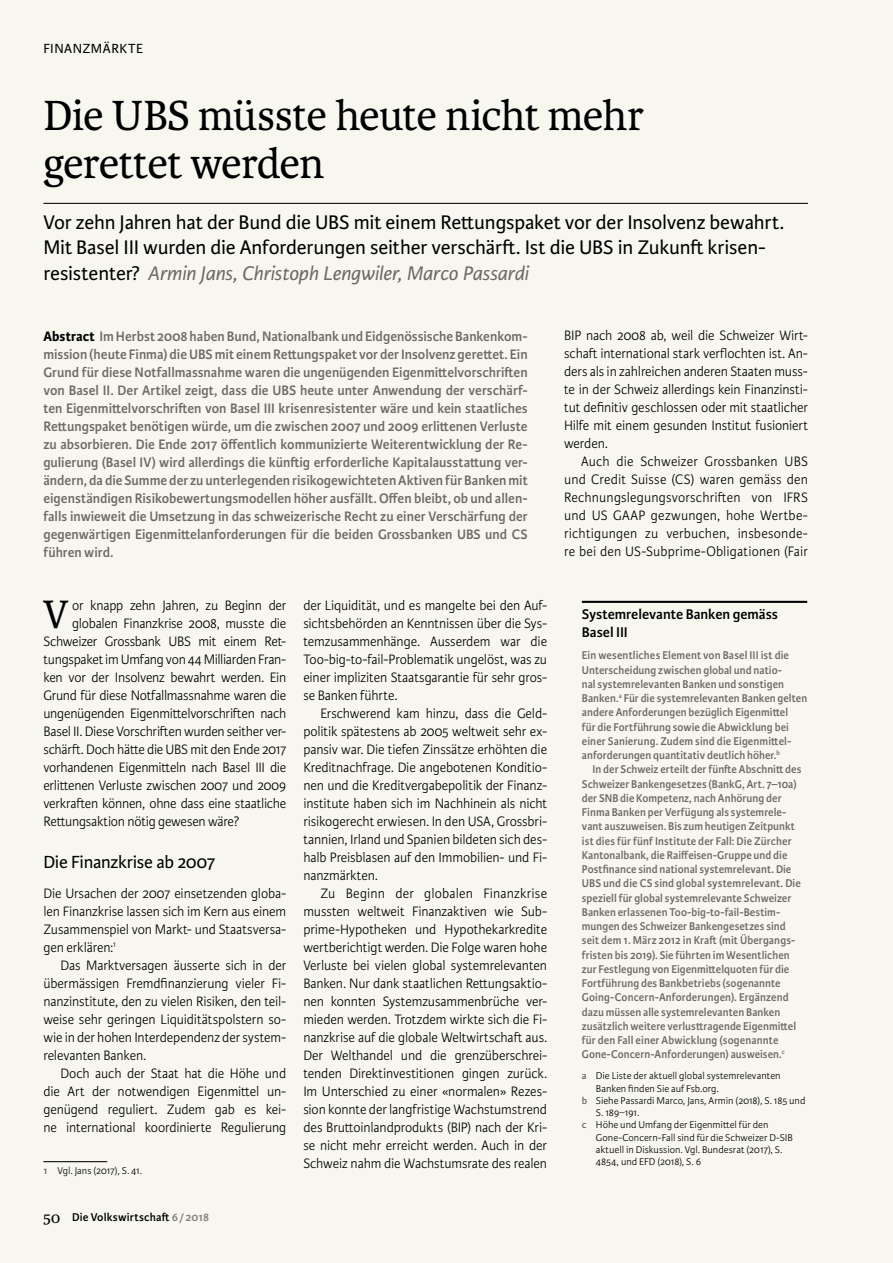
<style>
.page{position:relative;width:893px;height:1263px;background:#f7f6ef}
.page>*{position:absolute;margin:0;border:0;box-sizing:border-box;transform-origin:0 0}
.t1{font:45px/48px "Karmina";letter-spacing:-.015em;color:#000}
.t2{font:42.3px "Karmina";color:#000;scale:.96 1}
.t3{font:21px/25.5px "Karmina Sans";letter-spacing:-.005em;color:#000}
.t4{font:18.75px "Karmina Sans";letter-spacing:-.015em;color:#000}
.t5{font:600 15px/18px "Karmina Sans";color:#000}
.t6{font:600 14.7px/18px "Karmina Sans";color:#6d6966;text-align:justify}
.t7{font:300 14.55px/18px "Karmina Sans";letter-spacing:-.015em;color:#000;text-align:justify;scale:.96 1}
.t8{font:14.1px "Karmina Sans";letter-spacing:.04em;color:#000}
.t9{font:600 12px/14.2px "Karmina Sans";letter-spacing:.005em;color:#6d6966;scale:.95 1}
.t10{font:600 12px "Karmina Sans";letter-spacing:.01em;color:#000}
.t11{font:300 10.5px "Karmina Sans";color:#000}
.s1{font-style:italic;color:#6d6966}
.s2{font-weight:700;color:#000}
.s3{font-weight:600;color:#6d6966}
.s4{font-family:"Karmina";font-weight:400;font-size:16.5px}
.s5{color:#817e7b}
</style>
<div class="page">
<hr style="left:43px;top:203px;width:765px;height:1px;background:#000">
<hr style="left:43px;top:1161px;width:64px;height:1px;background:#000">
<hr style="left:582px;top:601px;width:225px;height:2px;background:#000">
<p class="t8" style="left:43px;top:41px;width:101px">FINANZMÄRKTE</p>
<h1 class="t1" style="left:43px;top:92px;width:602px">Die UBS müsste heute nicht mehr gerettet werden</h1>
<p class="t3" style="left:43px;top:209px;width:742px">Vor zehn Jahren hat der Bund die UBS mit einem Rettungspaket vor der Insolvenz bewahrt.<br>Mit Basel III wurden die Anforderungen seither verschärft. Ist die UBS in Zukunft krisen&shy;resistenter? <span class="s1">Armin Jans, Christoph Lengwiler, Marco Passardi</span></p>
<p class="t6" style="left:43px;top:327px;width:486px"><span class="s2">Abstract</span> Im Herbst 2008 haben Bund, Nationalbank und Eidgenössische Bankenkom&shy;mission (heute Finma) die UBS mit einem Rettungspaket vor der Insolvenz gerettet. Ein Grund für diese Notfallmassnahme waren die ungenügenden Eigenmittelvorschriften von Basel II. Der Artikel zeigt, dass die UBS heute unter Anwendung der verschärf&shy;ten Eigenmittelvorschriften von Basel III krisenresistenter wäre und kein staatliches Rettungspaket benötigen würde, um die zwischen 2007 und 2009 erlittenen Verluste zu absorbieren. Die Ende 2017 öffentlich kommunizierte Weiterentwicklung der Re&shy;gulierung (Basel IV) wird allerdings die künftig erforderliche Kapitalausstattung ver&shy;ändern, da die Summe der zu unterlegenden risikogewichteten Aktiven für Banken mit eigenständigen Risikobewertungsmodellen höher ausfällt. Offen bleibt, ob und allen&shy;falls inwieweit die Umsetzung in das schweizerische Recht zu einer Verschärfung der gegenwärtigen Eigenmittelanforderungen für die beiden Grossbanken UBS und CS führen wird.</p>
<h2 class="t2" style="left:43px;top:591px;width:28px">V</h2>
<p class="t7" style="left:72px;top:597px;width:225px">or knapp zehn Jahren, zu Beginn der</p>
<p class="t7" style="left:72px;top:615px;width:225px">globalen Finanzkrise 2008, musste die</p>
<p class="t7" style="left:43px;top:633px;width:255px">Schweizer Grossbank UBS mit einem Ret-</p>
<p class="t7" style="left:43px;top:651px;width:255px">tungspaket im Umfang von 44 Milliarden Fran-</p>
<p class="t7" style="left:43px;top:669px;width:255px">ken vor der Insolvenz bewahrt werden. Ein</p>
<p class="t7" style="left:43px;top:687px;width:255px">Grund für diese Notfallmassnahme waren die</p>
<p class="t7" style="left:43px;top:705px;width:255px">ungenügenden Eigenmittelvorschriften nach</p>
<p class="t7" style="left:43px;top:723px;width:255px">Basel II. Diese Vorschriften wurden seither ver-</p>
<p class="t7" style="left:43px;top:741px;width:255px">schärft. Doch hätte die UBS mit den Ende 2017</p>
<p class="t7" style="left:43px;top:759px;width:255px">vorhandenen Eigenmitteln nach Basel III die</p>
<p class="t7" style="left:43px;top:777px;width:255px">erlittenen Verluste zwischen 2007 und 2009</p>
<p class="t7" style="left:43px;top:795px;width:255px">verkraften können, ohne dass eine staatliche</p>
<p class="t7" style="left:43px;top:813px;width:205px">Rettungsaktion nötig gewesen wäre?</p>
<p class="t4" style="left:43px;top:852px;width:173px">Die Finanzkrise ab 2007</p>
<p class="t7" style="left:43px;top:885px;width:255px">Die Ursachen der 2007 einsetzenden globa&shy;len Finanzkrise lassen sich im Kern aus einem Zusammenspiel von Markt- und Staatsversa&shy;gen erklären:<sup>1</sup></p>
<p class="t7" style="left:43px;top:957px;width:255px;text-indent:17px">Das Marktversagen äusserte sich in der übermässigen Fremdfinanzierung vieler Fi&shy;nanzinstitute, den zu vielen Risiken, den teil&shy;weise sehr geringen Liquiditätspolstern so&shy;wie in der hohen Interdependenz der system&shy;relevanten Banken.</p>
<p class="t7" style="left:43px;top:1065px;width:255px;text-indent:17px">Doch auch der Staat hat die Höhe und die Art der notwendigen Eigenmittel un&shy;genügend reguliert. Zudem gab es kei&shy;ne international koordinierte Regulierung</p>
<p class="t11" style="left:43px;top:1165px;width:100px"><span class="s3">1</span> Vgl. Jans (2017), S. 41.</p>
<p class="t10" style="left:43px;top:1210px;width:167px"><span class="s4">50</span> Die Volkswirtschaft <span class="s5">6/2018</span></p>
<p class="t7" style="left:303px;top:597px;width:255px">der Liquidität, und es mangelte bei den Auf&shy;sichtsbehörden an Kenntnissen über die Sys&shy;temzusammenhänge. Ausserdem war die Too-big-to-fail-Problematik ungelöst, was zu einer impliziten Staatsgarantie für sehr gros&shy;se Banken führte.</p>
<p class="t7" style="left:303px;top:705px;width:255px;text-indent:17px">Erschwerend kam hinzu, dass die Geld&shy;politik spätestens ab 2005 weltweit sehr ex&shy;pansiv war. Die tiefen Zinssätze erhöhten die Kreditnachfrage. Die angebotenen Konditio&shy;nen und die Kreditvergabepolitik der Finanz&shy;institute haben sich im Nachhinein als nicht risikogerecht erwiesen. In den USA, Grossbri&shy;tannien, Irland und Spanien bildeten sich des&shy;halb Preisblasen auf den Immobilien- und Fi&shy;nanzmärkten.</p>
<p class="t7" style="left:303px;top:885px;width:255px;text-indent:17px">Zu Beginn der globalen Finanzkrise mussten weltweit Finanzaktiven wie Sub&shy;prime-Hypotheken und Hypothekarkredite wertberichtigt werden. Die Folge waren hohe Verluste bei vielen global systemrelevanten Banken. Nur dank staatlichen Rettungsaktio&shy;nen konnten Systemzusammenbrüche ver&shy;mieden werden. Trotzdem wirkte sich die Fi&shy;nanzkrise auf die globale Weltwirtschaft aus.<br>Der Welthandel und die grenzüberschrei&shy;tenden Direktinvestitionen gingen zurück.<br>Im Unterschied zu einer «normalen» Rezes&shy;sion konnte der langfristige Wachstumstrend des Bruttoinlandprodukts (BIP) nach der Kri&shy;se nicht mehr erreicht werden. Auch in der Schweiz nahm die Wachstumsrate des realen</p>
<p class="t7" style="left:564px;top:327px;width:255px">BIP nach 2008 ab, weil die Schweizer Wirt&shy;schaft international stark verflochten ist. An&shy;ders als in zahlreichen anderen Staaten muss&shy;te in der Schweiz allerdings kein Finanzinsti&shy;tut definitiv geschlossen oder mit staatlicher Hilfe mit einem gesunden Institut fusioniert werden.</p>
<p class="t7" style="left:564px;top:453px;width:255px;text-indent:17px">Auch die Schweizer Grossbanken UBS und Credit Suisse (CS) waren gemäss den Rechnungslegungsvorschriften von IFRS und US GAAP gezwungen, hohe Wertbe&shy;richtigungen zu verbuchen, insbesonde&shy;re bei den US-Subprime-Obligationen (Fair</p>
<p class="t5" style="left:582px;top:605px;width:198px">Systemrelevante Banken gemäss<br>Basel III</p>
<p class="t9" style="left:582px;top:648px;width:239px">Ein wesentliches Element von Basel III ist die Unterscheidung zwischen global und natio-<br>nal systemrelevanten Banken und sonstigen Banken.<sup>a</sup> Für die systemrelevanten Banken gelten andere Anforderungen bezüglich Eigenmittel<br>für die Fortführung sowie die Abwicklung bei einer Sanierung. Zudem sind die Eigenmittel&shy;anforderungen quantitativ deutlich höher.<sup>b</sup></p>
<p class="t9" style="left:582px;top:762px;width:233px;text-indent:11px">In der Schweiz erteilt der fünfte Abschnitt des Schweizer Bankengesetzes (BankG, Art. 7–10a) der SNB die Kompetenz, nach Anhörung der Finma Banken per Verfügung als systemrele&shy;vant auszuweisen. Bis zum heutigen Zeitpunkt ist dies für fünf Institute der Fall: Die Zürcher Kantonalbank, die Raiffeisen-Gruppe und die Postfinance sind national systemrelevant. Die UBS und die CS sind global systemrelevant. Die speziell für global systemrelevante Schweizer Banken erlassenen Too-big-to-fail-Bestim&shy;mungen des Schweizer Bankengesetzes sind seit dem 1. März 2012 in Kraft (mit Übergangs&shy;fristen bis 2019). Sie führten im Wesentlichen zur Festlegung von Eigenmittelquoten für die Fortführung des Bankbetriebs (sogenannte Going-Concern-Anforderungen). Ergänzend dazu müssen alle systemrelevanten Banken zusätzlich weitere verlusttragende Eigenmittel für den Fall einer Abwicklung (sogenannte Gone-Concern-Anforderungen) ausweisen.<sup>c</sup></p>
<p class="t11" style="left:582px;top:1070px;width:200px"><span class="s3">a</span> Die Liste der aktuell global systemrelevanten</p>
<p class="t11" style="left:596px;top:1082px;width:124px">Banken finden Sie auf Fsb.org.</p>
<p class="t11" style="left:582px;top:1095px;width:225px"><span class="s3">b</span> Siehe Passardi Marco, Jans, Armin (2018), S. 185 und</p>
<p class="t11" style="left:596px;top:1107px;width:45px">S. 189–191.</p>
<p class="t11" style="left:582px;top:1119px;width:188px"><span class="s3">c</span> Höhe und Umfang der Eigenmittel für den</p>
<p class="t11" style="left:596px;top:1131px;width:198px">Gone-Concern-Fall sind für die Schweizer D-SIB</p>
<p class="t11" style="left:596px;top:1144px;width:188px">aktuell in Diskussion. Vgl. Bundesrat (2017), S.</p>
<p class="t11" style="left:596px;top:1156px;width:107px">4854, und EFD (2018), S. 6</p>
</div>
